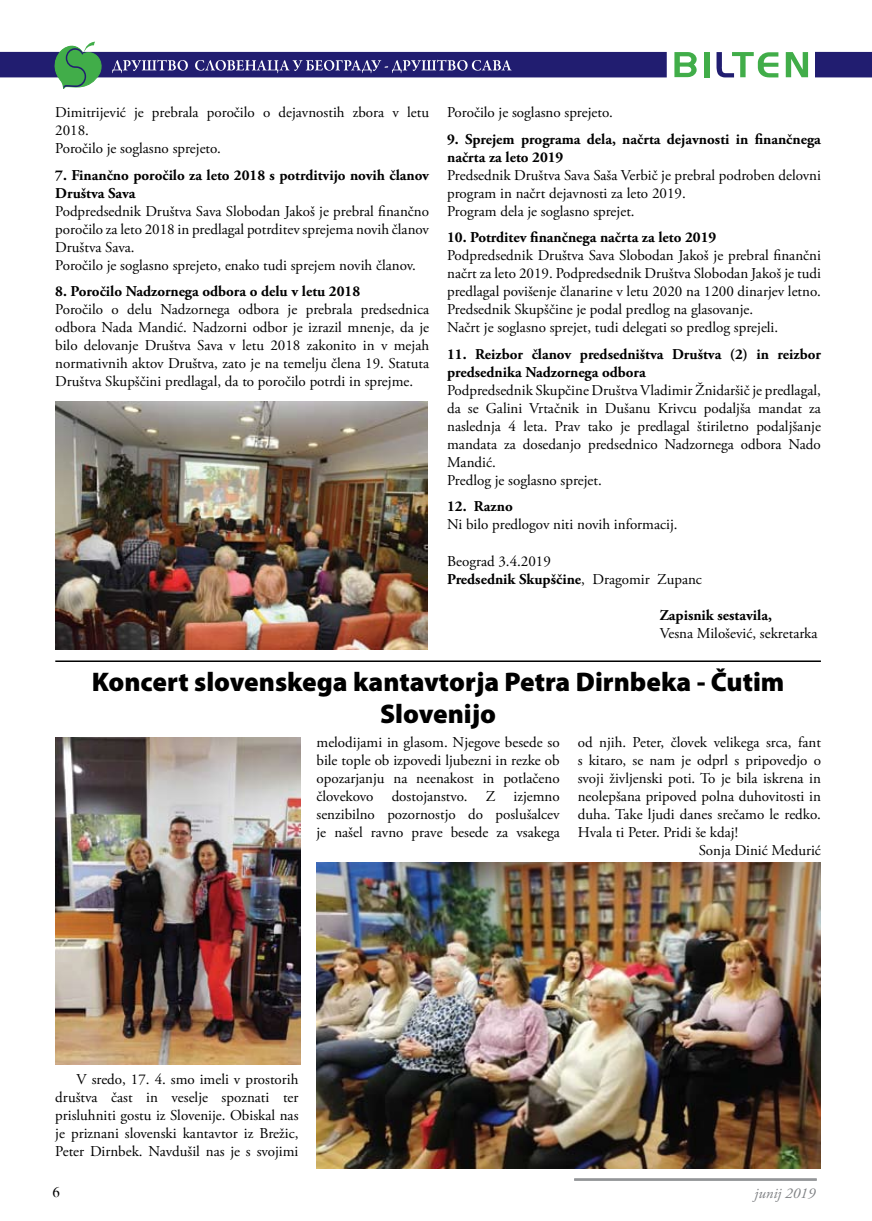
<style>
.page{position:relative;width:872px;height:1221px;background:#fff}
.page>*{position:absolute;margin:0;border:0;box-sizing:border-box;transform-origin:0 0}
.t1{font:900 27px/32.4px "Myriad Pro";color:#000;text-align:center}
.t2{font:15px/18px "Adobe Garamond Pro";color:#000}
.t3{font:700 15px/18px "Adobe Garamond Pro";color:#000}
.t4{font:italic 15px "Adobe Garamond Pro";color:#808285}
.t5{font:15px "C00 L";color:#000}
.s1{font-weight:700}
</style>
<div class="page">
<div style="left:0;top:52px;width:666px;height:25px;background:#211d70"></div>
<div style="left:704px;top:52px;width:5px;height:25px;background:#41ad49"></div>
<svg style="left:785px;top:52px;width:23px;height:25px"></svg>
<svg style="left:674px;top:52px;width:22px;height:25px"></svg>
<svg style="left:716px;top:52px;width:62px;height:25px"></svg>
<svg style="left:48px;top:42px;width:54px;height:47px"></svg>
<svg style="left:112px;top:60px;width:76px;height:13px"></svg>
<svg style="left:195px;top:60px;width:316px;height:13px"></svg>
<div style="left:815px;top:52px;width:57px;height:25px;background:#211d70"></div>
<hr style="left:574px;top:1178px;width:242px;height:2px;background:#939598">
<hr style="left:55px;top:660px;width:766px;height:2px;background:#000">
<img style="left:55px;top:401px;width:372px;height:248px">
<img style="left:316px;top:862px;width:505px;height:306px">
<img style="left:55px;top:737px;width:245px;height:327px">
<p class="t2" style="left:55px;top:104px;width:375px">Dimitrijević je prebrala poročilo o dejavnostih zbora v letu<br>2018.<br>Poročilo je soglasno sprejeto.</p>
<p class="t3" style="left:55px;top:166px;width:375px">7. Finančno poročilo za leto 2018 s potrditvijo novih članov<br>Društva Sava</p>
<p class="t2" style="left:55px;top:202px;width:375px">Podpredsednik Društva Sava Slobodan Jakoš je prebral finančno poročilo za leto 2018 in predlagal potrditev sprejema novih članov Društva Sava.<br>Poročilo je soglasno sprejeto, enako tudi sprejem novih članov.</p>
<p class="t3" style="left:55px;top:283px;width:306px">8. Poročilo Nadzornega odbora o delu v letu 2018</p>
<p class="t2" style="left:55px;top:301px;width:375px;text-align:justify">Poročilo o delu Nadzornega odbora je prebrala predsednica odbora Nada Mandić. Nadzorni odbor je izrazil mnenje, da je bilo delovanje Društva Sava v letu 2018 zakonito in v mejah normativnih aktov Društva, zato je na temelju člena 19. Statuta Društva Skupščini predlagal, da to poročilo potrdi in sprejme.</p>
<p class="t2" style="left:447px;top:104px;width:167px">Poročilo je soglasno sprejeto.</p>
<p class="t3" style="left:447px;top:130px;width:375px">9. Sprejem programa dela, načrta dejavnosti in finančnega načrta za leto 2019</p>
<p class="t2" style="left:447px;top:166px;width:375px">Predsednik Društva Sava Saša Verbič je prebral podroben delovni program in načrt dejavnosti za leto 2019.<br>Program dela je soglasno sprejet.</p>
<p class="t3" style="left:447px;top:229px;width:271px">10. Potrditev finančnega načrta za leto 2019</p>
<p class="t2" style="left:447px;top:247px;width:375px">Podpredsednik Društva Sava Slobodan Jakoš je prebral finančni načrt za leto 2019. Podpredsednik Društva Slobodan Jakoš je tudi predlagal povišenje članarine v letu 2020 na 1200 dinarjev letno.<br>Predsednik Skupščine je podal predlog na glasovanje.<br>Načrt je soglasno sprejet, tudi delegati so predlog sprejeli.</p>
<p class="t3" style="left:447px;top:345px;width:375px">11. Reizbor članov predsedništva Društva (2) in reizbor predsednika Nadzornega odbora</p>
<p class="t2" style="left:447px;top:381px;width:375px">Podpredsednik Skupčine Društva Vladimir Žnidaršič je predlagal, da se Galini Vrtačnik in Dušanu Krivcu podaljša mandat za naslednja 4 leta. Prav tako je predlagal štiriletno podaljšanje mandata za dosedanjo predsednico Nadzornega odbora Nado Mandić.<br>Predlog je soglasno sprejet.</p>
<p class="t3" style="left:447px;top:498px;width:67px">12. Razno</p>
<p class="t2" style="left:447px;top:516px;width:232px">Ni bilo predlogov niti novih informacij.</p>
<p class="t2" style="left:447px;top:552px;width:256px">Beograd 3.4.2019<br><span class="s1">Predsednik Skupščine</span>, Dragomir Zupanc</p>
<p class="t3" style="left:660px;top:606px;width:114px">Zapisnik sestavila,</p>
<p class="t2" style="left:660px;top:624px;width:159px">Vesna Milošević, sekretarka</p>
<h1 class="t1" style="left:92px;top:664px;width:694px">Koncert slovenskega kantavtorja Petra Dirnbeka - Čutim<br>Slovenijo</h1>
<p class="t2" style="left:316px;top:733px;width:245px;text-align:justify">melodijami in glasom. Njegove besede so bile tople ob izpovedi ljubezni in rezke ob opozarjanju na neenakost in potlačeno človekovo dostojanstvo. Z izjemno senzibilno pozornostjo do poslušalcev je našel ravno prave besede za vsakega</p>
<p class="t2" style="left:578px;top:733px;width:245px">od njih. Peter, človek velikega srca, fant</p>
<p class="t2" style="left:578px;top:751px;width:245px">s kitaro, se nam je odprl s pripovedjo o</p>
<p class="t2" style="left:578px;top:769px;width:245px">svoji življenski poti. To je bila iskrena in</p>
<p class="t2" style="left:578px;top:787px;width:245px">neolepšana pripoved polna duhovitosti in</p>
<p class="t2" style="left:578px;top:805px;width:245px">duha. Take ljudi danes srečamo le redko.</p>
<p class="t2" style="left:578px;top:823px;width:162px">Hvala ti Peter. Pridi še kdaj!</p>
<p class="t2" style="left:698px;top:841px;width:124px">Sonja Dinić Medurić</p>
<p class="t2" style="left:55px;top:1070px;width:245px;text-align:justify;text-indent:21px">V sredo, 17. 4. smo imeli v prostorih društva čast in veselje spoznati ter prisluhniti gostu iz Slovenije. Obiskal nas je priznani slovenski kantavtor iz Brežic, Peter Dirnbek. Navdušil nas je s svojimi</p>
<p class="t5" style="left:53px;top:1183px;width:9px">6</p>
<p class="t4" style="left:754px;top:1183px;width:62px">junij 2019</p>
</div>
